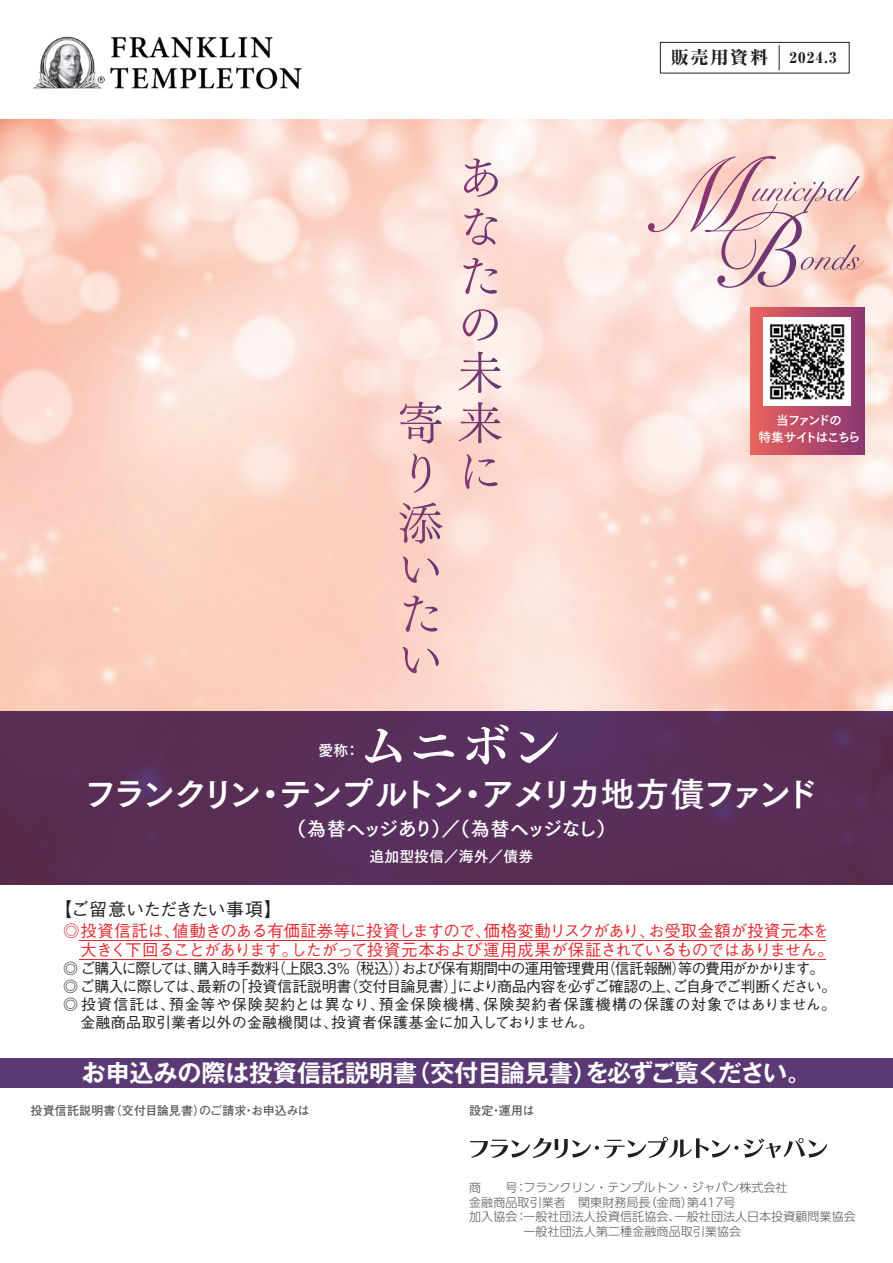
<style>
.page{position:relative;width:893px;height:1263px;background:#fff}
.page>*{position:absolute;margin:0;border:0;box-sizing:border-box;transform-origin:0 0}
.t1{font:51px "Tsuku Min Pro B";color:#fff}
.t2{font:34.05px "Tsuku Go Pro B";letter-spacing:-.14em;color:#fff}
.t3{font:700 24px "Gothic MB101 Pro De";color:#fff}
.t4{font:19.2px "Tsuku Go Pro B";letter-spacing:-.095em;color:#fff}
.t5{font:500 18px "Gothic BBB Pro";letter-spacing:-.03em;color:#231f20}
.t6{font:500 16.5px/19.8px "Gothic BBB Pro";letter-spacing:-.03em;color:#e22c32;text-align:right}
.t7{font:500 15px "Gothic BBB Pro";letter-spacing:-.065em;color:#231f20}
.t8{font:500 15px "Gothic BBB Pro";letter-spacing:-.075em;color:#231f20}
.t9{font:500 15px "Gothic BBB Pro";letter-spacing:.06em;color:#231f20}
.t10{font:500 15px "Gothic BBB Pro";letter-spacing:.01em;color:#231f20}
.t11{font:800 15px "Ryumin Pro";color:#231f20}
.t12{font:14.85px "Tsuku Go Pro B";color:#fff}
.t13{font:12.75px/17px "Tsuku Go Pro B";letter-spacing:-.13em;color:#fff;text-align:center}
.t14{font:300 12px "UD Shin Go Pro";letter-spacing:.01em;color:#57585a}
.t15{font:700 12px "Futo Go B101 Pro";letter-spacing:.015em;color:#57585a}
.s1{font-size:18px}
</style>
<div class="page">
<div style="left:660px;top:42px;width:189px;height:31px;background:#fff;border:1px solid #231f20"></div>
<svg style="left:779px;top:45px;width:1px;height:25px"></svg>
<div style="left:0;top:1058px;width:893px;height:30px;background:#5a3974"></div>
<hr style="left:80px;top:940px;width:746px;height:1px;background:#e22c32">
<hr style="left:80px;top:960px;width:746px;height:1px;background:#e22c32">
<img style="left:33px;top:36px;width:269px;height:53px">
<svg style="left:470px;top:1137px;width:268px;height:21px"></svg>
<svg style="left:744px;top:1138px;width:83px;height:20px"></svg>
<img style="left:0;top:119px;width:893px;height:592px">
<div style="left:0;top:711px;width:893px;height:173px;background:#582e57"></div>
<svg style="left:464px;top:158px;width:34px;height:39px"></svg>
<svg style="left:464px;top:208px;width:33px;height:37px"></svg>
<svg style="left:463px;top:258px;width:34px;height:36px"></svg>
<svg style="left:463px;top:309px;width:35px;height:31px"></svg>
<svg style="left:459px;top:352px;width:43px;height:41px;background:#e0c6ce"></svg>
<svg style="left:459px;top:402px;width:43px;height:41px;background:#ddb6bc"></svg>
<svg style="left:465px;top:454px;width:33px;height:35px"></svg>
<svg style="left:400px;top:402px;width:42px;height:41px;background:#d8b0b8"></svg>
<svg style="left:412px;top:454px;width:18px;height:39px"></svg>
<svg style="left:399px;top:502px;width:43px;height:42px;background:#d6a8ae"></svg>
<svg style="left:403px;top:557px;width:36px;height:26px"></svg>
<svg style="left:404px;top:596px;width:34px;height:36px"></svg>
<svg style="left:403px;top:647px;width:36px;height:26px"></svg>
<svg style="left:648px;top:156px;width:116px;height:113px;background:#eed0d0"></svg>
<div style="left:750px;top:307px;width:114px;height:148px;background:linear-gradient(to right,#eb6862,#8e3b76)"></div>
<img style="left:763px;top:318px;width:88px;height:88px">
<p class="t11" style="left:671px;top:46px;width:167px"><span class="s1">販売用資料</span> 2024.3</p>
<p class="t12" style="left:319px;top:738px;width:42px">愛称：</p>
<h1 class="t1" style="left:358px;top:706px;width:205px">ムニボン</h1>
<p class="t13" style="left:758px;top:410px;width:104px">当ファンドの<br>特集サイトはこちら</p>
<h2 class="t2" style="left:83px;top:764px;width:736px">フランクリン・テンプルトン・アメリカ地方債ファンド</h2>
<h3 class="t4" style="left:287px;top:812px;width:329px">（為替ヘッジあり）／（為替ヘッジなし）</h3>
<p class="t12" style="left:370px;top:843px;width:165px">追加型投信／海外／債券</p>
<h3 class="t5" style="left:54px;top:895px;width:230px">【ご留意いただきたい事項】</h3>
<h3 class="t6" style="left:63px;top:918px;width:772px">◎投資信託は、値動きのある有価証券等に投資しますので、価格変動リスクがあり、お受取金額が投資元本を大きく下回ることがあります。したがって投資元本および運用成果が保証されているものではありません。</h3>
<p class="t7" style="left:63px;top:957px;width:763px">◎ ご購入に際しては、購入時手数料（上限3.3％（税込））および保有期間中の運用管理費用（信託報酬）等の費用がかかります。</p>
<p class="t8" style="left:63px;top:975px;width:775px">◎ ご購入に際しては、最新の「投資信託説明書（交付目論見書）」により商品内容を必ずご確認の上、ご自身でご判断ください。</p>
<p class="t9" style="left:63px;top:993px;width:775px">◎ 投資信託は、預金等や保険契約とは異なり、預金保険機構、保険契約者保護機構の保護の対象ではありません。</p>
<p class="t10" style="left:80px;top:1011px;width:515px">金融商品取引業者以外の金融機関は、投資者保護基金に加入しておりません。</p>
<h3 class="t3" style="left:82px;top:1053px;width:731px">お申込みの際は投資信託説明書（交付目論見書）を必ずご覧ください。</h3>
<p class="t15" style="left:31px;top:1101px;width:281px">投資信託説明書（交付目論見書）のご請求・お申込みは</p>
<p class="t15" style="left:469px;top:1101px;width:67px">設定・運用は</p>
<p class="t14" style="left:469px;top:1178px;width:320px">商　 号：フランクリン・テンプルトン・ジャパン株式会社</p>
<p class="t14" style="left:469px;top:1192px;width:268px">金融商品取引業者　関東財務局長（金商）第417号</p>
<p class="t14" style="left:469px;top:1207px;width:50px">加入協会</p>
<p class="t14" style="left:523px;top:1221px;width:219px">一般社団法人第二種金融商品取引業協会</p>
<p class="t14" style="left:516px;top:1207px;width:342px">：一般社団法人投資信託協会、一般社団法人日本投資顧問業協会</p>
</div>
